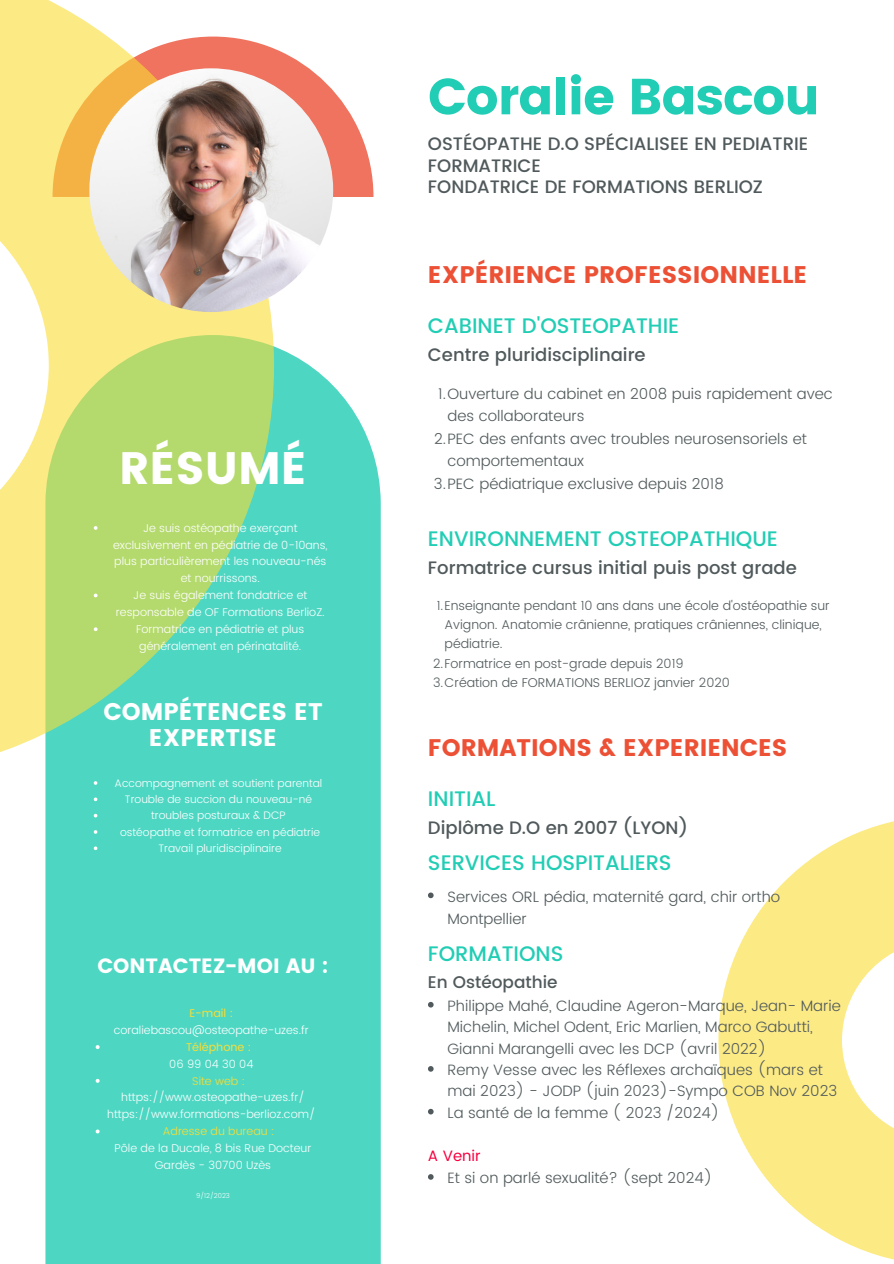
<style>
.page{position:relative;width:894px;height:1264px;background:#fff}
.page>*{position:absolute;margin:0;border:0;box-sizing:border-box;transform-origin:0 0}
.t1{font:50.7px "Poppins";letter-spacing:-.02em;color:#21cdb4}
.t2{font:45.3px "Poppins";color:#fff}
.t3{font:24px "Poppins";color:#ec5136}
.t4{font:24px/25.8px "Poppins";color:#fff;text-align:center}
.t5{font:500 21px "Poppins";color:#21cdb4}
.t6{font:20.55px "Poppins";color:#fff}
.t7{font:500 18px "Poppins";color:#50595b}
.t8{font:500 16.8px "Poppins";color:#50595b}
.t9{font:300 15px/22.5px "Poppins";color:#50595b}
.t10{font:15px "Poppins";color:#f80040}
.t11{font:300 12.75px/19.2px "Poppins";color:#50595b}
.t12{font:300 11.25px/16.8px "Poppins";color:#fff;text-align:center}
.t13{font:300 11.25px "Poppins";color:#fadd34}
.t14{font:11.25px "Poppins";color:#fadd34}
.t15{font:300 10.95px "Poppins";color:#fff}
.t16{font:300 6.75px "Poppins";color:#fff}
</style>
<div class="page">
<div style="left:45px;top:346px;width:335px;height:917px;background:#4dd7c3"></div>
<svg style="left:274px;top:48px;width:99px;height:149px;fill:#ef735e"></svg>
<svg style="left:0;top:0;width:274px;height:775px;background:#c1de92"></svg>
<svg style="left:718px;top:821px;width:175px;height:439px;fill:#fcea85"></svg>
<svg style="left:428px;top:892px;width:5px;height:6px"></svg>
<img style="left:89px;top:68px;width:244px;height:244px;border-radius:50%">
<svg style="left:94px;top:526px;width:3px;height:4px"></svg>
<svg style="left:94px;top:593px;width:3px;height:4px"></svg>
<svg style="left:94px;top:627px;width:3px;height:4px"></svg>
<svg style="left:94px;top:797px;width:3px;height:4px"></svg>
<svg style="left:94px;top:813px;width:3px;height:4px"></svg>
<svg style="left:94px;top:846px;width:3px;height:4px"></svg>
<svg style="left:96px;top:1045px;width:4px;height:4px"></svg>
<svg style="left:96px;top:1078px;width:4px;height:4px"></svg>
<svg style="left:96px;top:1129px;width:4px;height:4px"></svg>
<svg style="left:428px;top:1002px;width:5px;height:5px"></svg>
<svg style="left:428px;top:1066px;width:5px;height:5px"></svg>
<svg style="left:428px;top:1108px;width:5px;height:6px"></svg>
<svg style="left:428px;top:1174px;width:5px;height:5px"></svg>
<p class="t2" style="left:119px;top:442px;width:189px">RÉSUMÉ</p>
<p class="t12" style="left:113px;top:519px;width:216px">Je suis ostéopathe exerçant exclusivement en pédiatrie de 0-10ans, plus particulièrement les nouveau-nés et nourrissons.</p>
<p class="t12" style="left:116px;top:587px;width:210px">Je suis également fondatrice et responsable de OF Formations BerlioZ.</p>
<p class="t12" style="left:136px;top:620px;width:169px;text-align:left">Formatrice en pédiatrie et plus généralement en périnatalité.</p>
<p class="t4" style="left:103px;top:699px;width:221px">COMPÉTENCES ET<br>EXPERTISE</p>
<p class="t15" style="left:114px;top:776px;width:209px">Accompagnement et soutient parental</p>
<p class="t15" style="left:125px;top:792px;width:188px">Trouble de succion du nouveau-né</p>
<p class="t15" style="left:151px;top:809px;width:136px">troubles posturaux &amp; DCP</p>
<p class="t15" style="left:120px;top:825px;width:201px">ostéopathe et formatrice en pédiatrie</p>
<p class="t15" style="left:158px;top:841px;width:125px">Travail pluridisciplinaire</p>
<p class="t6" style="left:97px;top:954px;width:232px">CONTACTEZ-MOI AU :</p>
<p class="t14" style="left:189px;top:1006px;width:45px">E-mail :</p>
<p class="t12" style="left:114px;top:1021px;width:197px">coraliebascou@osteopathe-uzes.fr</p>
<p class="t14" style="left:186px;top:1040px;width:67px">Téléphone :</p>
<p class="t12" style="left:169px;top:1055px;width:86px">06 99 04 30 04</p>
<p class="t13" style="left:192px;top:1074px;width:54px">Site web :</p>
<p class="t12" style="left:121px;top:1089px;width:185px">https://www.osteopathe-uzes.fr/</p>
<p class="t12" style="left:107px;top:1105px;width:209px">https://www.formations-berlioz.com/</p>
<p class="t13" style="left:163px;top:1124px;width:113px">Adresse du bureau :</p>
<p class="t12" style="left:115px;top:1139px;width:198px">Pôle de la Ducale, 8 bis Rue Docteur<br>Gardès - 30700 Uzès</p>
<p class="t16" style="left:196px;top:1191px;width:35px">9/12/2023</p>
<p class="t1" style="left:428px;top:67px;width:393px">Coralie Bascou</p>
<p class="t7" style="left:428px;top:133px;width:381px">OSTÉOPATHE D.O SPÉCIALISEE EN PEDIATRIE</p>
<p class="t7" style="left:428px;top:155px;width:114px">FORMATRICE</p>
<p class="t7" style="left:428px;top:176px;width:336px">FONDATRICE DE FORMATIONS BERLIOZ</p>
<p class="t3" style="left:428px;top:261px;width:380px">EXPÉRIENCE PROFESSIONNELLE</p>
<p class="t5" style="left:428px;top:313px;width:253px">CABINET D'OSTEOPATHIE</p>
<p class="t7" style="left:428px;top:344px;width:219px">Centre pluridisciplinaire</p>
<p class="t9" style="left:447px;top:382px;width:387px;text-indent:-9px">1.Ouverture du cabinet en 2008 puis rapidement avec des collaborateurs</p>
<p class="t9" style="left:447px;top:427px;width:361px;text-indent:-13px">2.PEC des enfants avec troubles neurosensoriels et comportementaux</p>
<p class="t9" style="left:434px;top:472px;width:291px">3.PEC pédiatrique exclusive depuis 2018</p>
<p class="t5" style="left:428px;top:526px;width:351px">ENVIRONNEMENT OSTEOPATHIQUE</p>
<p class="t7" style="left:428px;top:557px;width:370px">Formatrice cursus initial puis post grade</p>
<p class="t11" style="left:444px;top:596px;width:386px;text-indent:-8px">1.Enseignante pendant 10 ans dans une école d'ostéopathie sur<br>Avignon. Anatomie crânienne, pratiques crâniennes, clinique, pédiatrie.</p>
<p class="t11" style="left:433px;top:653px;width:252px">2.Formatrice en post-grade depuis 2019</p>
<p class="t11" style="left:433px;top:672px;width:298px">3.Création de FORMATIONS BERLIOZ janvier 2020</p>
<p class="t3" style="left:428px;top:733px;width:361px">FORMATIONS &amp; EXPERIENCES</p>
<p class="t5" style="left:428px;top:786px;width:69px">INITIAL</p>
<p class="t7" style="left:428px;top:817px;width:262px">Diplôme D.O en 2007 (LYON)</p>
<p class="t5" style="left:428px;top:850px;width:245px">SERVICES HOSPITALIERS</p>
<p class="t9" style="left:447px;top:885px;width:334px">Services ORL pédia, maternité gard, chir ortho<br>Montpellier</p>
<p class="t5" style="left:428px;top:941px;width:137px">FORMATIONS</p>
<p class="t9" style="left:447px;top:995px;width:395px;line-height:21.3px">Philippe Mahé, Claudine Ageron-Marque, Jean- Marie<br>Michelin, Michel Odent, Eric Marlien, Marco Gabutti,<br>Gianni Marangelli avec les DCP (avril 2022)</p>
<p class="t9" style="left:447px;top:1059px;width:391px;line-height:21.3px">Remy Vesse avec les Réflexes archaïques (mars et mai 2023) - JODP (juin 2023)-Sympo COB Nov 2023</p>
<p class="t9" style="left:447px;top:1101px;width:273px">La santé de la femme ( 2023 /2024)</p>
<p class="t10" style="left:428px;top:1146px;width:54px">A Venir</p>
<p class="t9" style="left:447px;top:1166px;width:266px">Et si on parlé sexualité? (sept 2024)</p>
<p class="t8" style="left:428px;top:971px;width:131px">En Ostéopathie</p>
</div>
